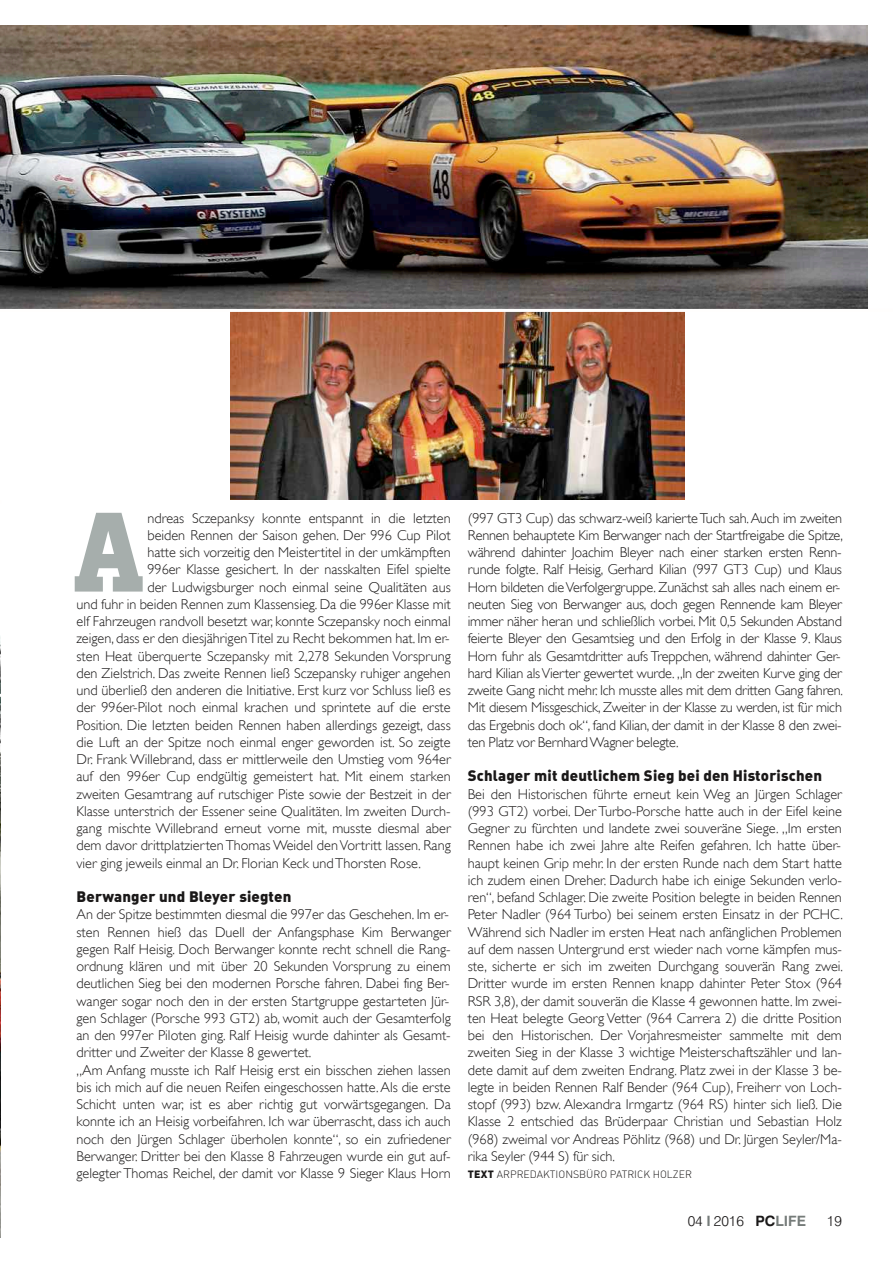
<style>
.page{position:relative;width:893px;height:1263px;background:#fff}
.page>*{position:absolute;margin:0;border:0;box-sizing:border-box;transform-origin:0 0}
.t1{font:700 105px "Heron Serif";color:#a6aeac}
.t2{font:15px "DIN Black Alternate";letter-spacing:.01em;color:#1a1818}
.t3{font:300 14.25px/17.2px "Gill Sans";color:#1a1818}
.t4{font:300 14.25px "Swiss 721 BT";color:#1a1818}
.t5{font:10.5px "DIN Light Alternate";color:#1a1818}
.s1{font-family:"DIN Black Alternate"}
.s2{font-weight:700;color:#757b79}
.s3{font-weight:700}
</style>
<div class="page">
<img style="left:0;top:26px;width:867px;height:283px">
<img style="left:0;top:637px;width:1px;height:600px">
<img style="left:231px;top:312px;width:453px;height:188px">
<h1 class="t1" style="left:73px;top:508px;width:73px">A</h1>
<p class="t3" style="left:147px;top:509px;width:305px">ndreas Sczepanksy konnte entspannt in die letzten</p>
<p class="t3" style="left:147px;top:526px;width:305px">beiden Rennen der Saison gehen. Der 996 Cup Pilot</p>
<p class="t3" style="left:147px;top:544px;width:305px">hatte sich vorzeitig den Meistertitel in der umkämpften</p>
<p class="t3" style="left:147px;top:561px;width:305px">996er Klasse gesichert. In der nasskalten Eifel spielte</p>
<p class="t3" style="left:147px;top:578px;width:305px">der Ludwigsburger noch einmal seine Qualitäten aus</p>
<p class="t3" style="left:77px;top:595px;width:376px">und fuhr in beiden Rennen zum Klassensieg. Da die 996er Klasse mit</p>
<p class="t3" style="left:77px;top:613px;width:376px">elf Fahrzeugen randvoll besetzt war, konnte Sczepansky noch einmal</p>
<p class="t3" style="left:77px;top:630px;width:375px">zeigen, dass er den diesjährigenTitel zu Recht bekommen hat. Im er-</p>
<p class="t3" style="left:77px;top:647px;width:376px">sten Heat überquerte Sczepansky mit 2,278 Sekunden Vorsprung</p>
<p class="t3" style="left:77px;top:664px;width:376px">den Zielstrich. Das zweite Rennen ließ Sczepansky ruhiger angehen</p>
<p class="t3" style="left:77px;top:682px;width:376px">und überließ den anderen die Initiative. Erst kurz vor Schluss ließ es</p>
<p class="t3" style="left:77px;top:699px;width:376px">der 996er-Pilot noch einmal krachen und sprintete auf die erste</p>
<p class="t3" style="left:77px;top:716px;width:376px">Position. Die letzten beiden Rennen haben allerdings gezeigt, dass</p>
<p class="t3" style="left:77px;top:733px;width:376px">die Luft an der Spitze noch einmal enger geworden ist. So zeigte</p>
<p class="t3" style="left:77px;top:751px;width:376px">Dr. Frank Willebrand, dass er mittlerweile den Umstieg vom 964er</p>
<p class="t3" style="left:77px;top:768px;width:376px">auf den 996er Cup endgültig gemeistert hat. Mit einem starken</p>
<p class="t3" style="left:77px;top:785px;width:376px">zweiten Gesamtrang auf rutschiger Piste sowie der Bestzeit in der</p>
<p class="t3" style="left:77px;top:802px;width:376px">Klasse unterstrich der Essener seine Qualitäten. Im zweiten Durch-</p>
<p class="t3" style="left:77px;top:820px;width:376px">gang mischte Willebrand erneut vorne mit, musste diesmal aber</p>
<p class="t3" style="left:77px;top:837px;width:376px">dem davor drittplatziertenThomas Weidel denVortritt lassen. Rang</p>
<p class="t3" style="left:77px;top:854px;width:346px">vier ging jeweils einmal an Dr. Florian Keck undThorsten Rose.</p>
<p class="t2" style="left:77px;top:887px;width:216px">Berwanger und Bleyer siegten</p>
<p class="t3" style="left:77px;top:906px;width:376px">An der Spitze bestimmten diesmal die 997er das Geschehen. Im er&shy;sten Rennen hieß das Duell der Anfangsphase Kim Berwanger gegen Ralf Heisig. Doch Berwanger konnte recht schnell die Rang&shy;ordnung klären und mit über 20 Sekunden Vorsprung zu einem deutlichen Sieg bei den modernen Porsche fahren. Dabei fing Ber&shy;wanger sogar noch den in der ersten Startgruppe gestarteten Jür&shy;gen Schlager (Porsche 993 GT2) ab, womit auch der Gesamterfolg an den 997er Piloten ging. Ralf Heisig wurde dahinter als Gesamt&shy;dritter und Zweiter der Klasse 8 gewertet.<br>„Am Anfang musste ich Ralf Heisig erst ein bisschen ziehen lassen bis ich mich auf die neuen Reifen eingeschossen hatte.Als die erste Schicht unten war, ist es aber richtig gut vorwärtsgegangen. Da konnte ich an Heisig vorbeifahren. Ich war überrascht, dass ich auch noch den Jürgen Schlager überholen konnte“, so ein zufriedener Berwanger. Dritter bei den Klasse 8 Fahrzeugen wurde ein gut auf&shy;gelegter Thomas Reichel, der damit vor Klasse 9 Sieger Klaus Horn</p>
<p class="t3" style="left:468px;top:509px;width:377px">(997 GT3 Cup) das schwarz-weiß karierteTuch sah.Auch im zweiten Rennen behauptete Kim Berwanger nach der Startfreigabe die Spitze, während dahinter Joachim Bleyer nach einer starken ersten Renn&shy;runde folgte. Ralf Heisig, Gerhard Kilian (997 GT3 Cup) und Klaus Horn bildeten dieVerfolgergruppe. Zunächst sah alles nach einem er&shy;neuten Sieg von Berwanger aus, doch gegen Rennende kam Bleyer immer näher heran und schließlich vorbei. Mit 0,5 Sekunden Abstand feierte Bleyer den Gesamtsieg und den Erfolg in der Klasse 9. Klaus Horn fuhr als Gesamtdritter aufs Treppchen, während dahinter Ger&shy;hard Kilian alsVierter gewertet wurde. „In der zweiten Kurve ging der zweite Gang nicht mehr. Ich musste alles mit dem dritten Gang fahren.<br>Mit diesem Missgeschick, Zweiter in der Klasse zu werden, ist für mich das Ergebnis doch ok“, fand Kilian, der damit in der Klasse 8 den zwei&shy;ten Platz vor BernhardWagner belegte.</p>
<p class="t2" style="left:468px;top:766px;width:356px">Schlager mit deutlichem Sieg bei den Historischen</p>
<p class="t3" style="left:468px;top:785px;width:377px">Bei den Historischen führte erneut kein Weg an Jürgen Schlager (993 GT2) vorbei. Der Turbo-Porsche hatte auch in der Eifel keine Gegner zu fürchten und landete zwei souveräne Siege. „Im ersten Rennen habe ich zwei Jahre alte Reifen gefahren. Ich hatte über&shy;haupt keinen Grip mehr. In der ersten Runde nach dem Start hatte ich zudem einen Dreher. Dadurch habe ich einige Sekunden verlo&shy;ren“, befand Schlager. Die zweite Position belegte in beiden Rennen Peter Nadler (964 Turbo) bei seinem ersten Einsatz in der PCHC.<br>Während sich Nadler im ersten Heat nach anfänglichen Problemen auf dem nassen Untergrund erst wieder nach vorne kämpfen mus&shy;ste, sicherte er sich im zweiten Durchgang souverän Rang zwei.<br>Dritter wurde im ersten Rennen knapp dahinter Peter Stox (964<br>RSR 3,8), der damit souverän die Klasse 4 gewonnen hatte. Im zwei&shy;ten Heat belegte Georg Vetter (964 Carrera 2) die dritte Position bei den Historischen. Der Vorjahresmeister sammelte mit dem zweiten Sieg in der Klasse 3 wichtige Meisterschaftszähler und lan&shy;dete damit auf dem zweiten Endrang. Platz zwei in der Klasse 3 be&shy;legte in beiden Rennen Ralf Bender (964 Cup), Freiherr von Loch&shy;stopf (993) bzw. Alexandra Irmgartz (964 RS) hinter sich ließ. Die Klasse 2 entschied das Brüderpaar Christian und Sebastian Holz (968) zweimal vor Andreas Pöhlitz (968) und Dr. Jürgen Seyler/Ma&shy;rika Seyler (944 S) für sich.</p>
<p class="t5" style="left:468px;top:1168px;width:226px"><span class="s1">TEXT</span> ARPREDAKTIONSBÜRO PATRICK HOLZER</p>
<p class="t4" style="left:688px;top:1213px;width:120px">04 <span class="s2">I</span> 2016 <span class="s3">PC</span><span class="s2">LIFE</span></p>
<p class="t4" style="left:827px;top:1213px;width:17px">19</p>
</div>
